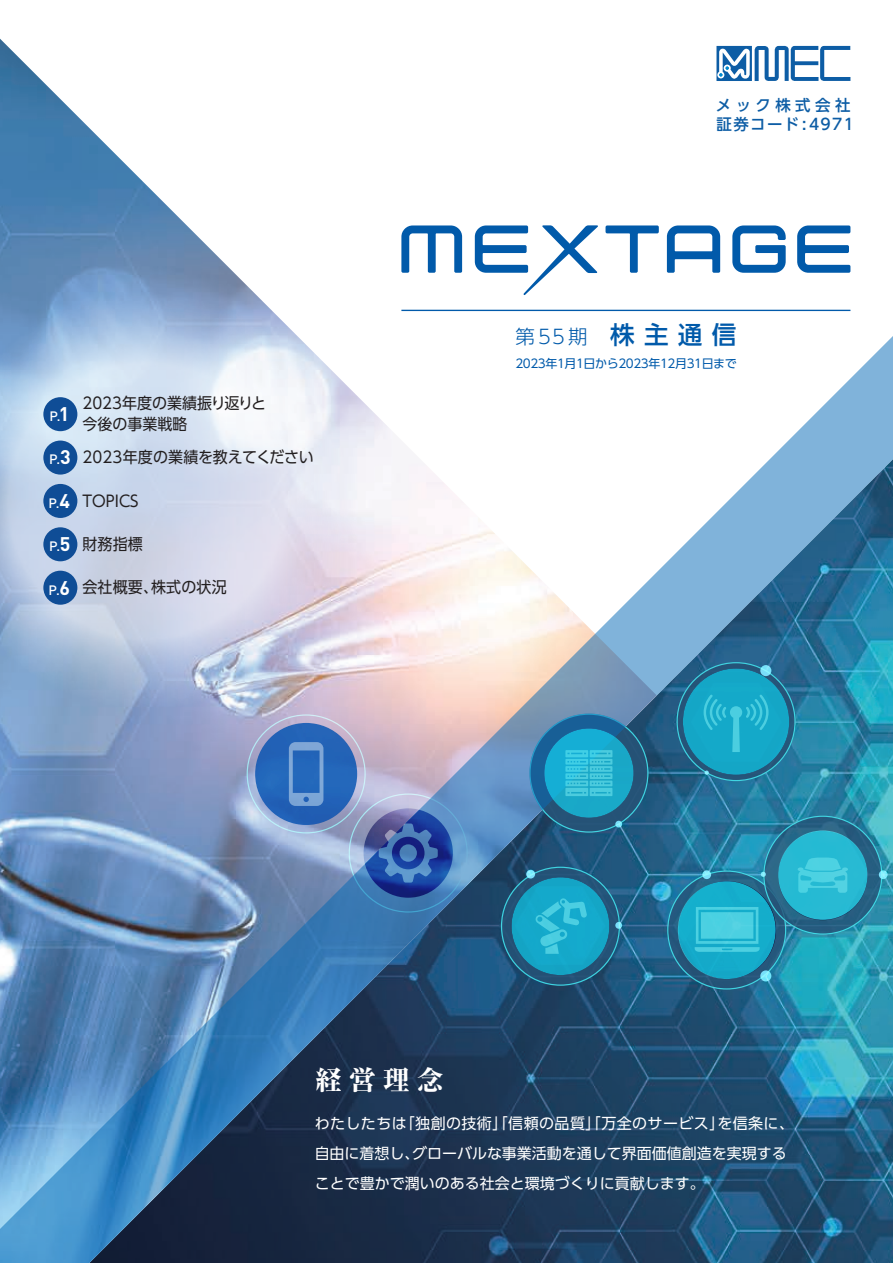
<style>
.page{position:relative;width:893px;height:1263px;background:#fff}
.page>*{position:absolute;margin:0;border:0;box-sizing:border-box;transform-origin:0 0}
.t1{font:800 27px "Ryumin Pro";color:#fff}
.t2{font:500 24.6px "UD Shin Go Pro";color:#015aaa}
.t3{font:300 19.5px "UD Shin Go Pro";color:#015aaa}
.t4{font:15.75px/21px "UD Shin Go Pro";color:#231f20;scale:.95 1}
.t5{font:500 15.45px/18.5px "UD Shin Go Pro";letter-spacing:.09em;color:#0d5da5}
.t6{font:15px/30px "UD Shin Go Pro";color:#fff}
.t7{font:500 13.5px "DIN Pro";color:#fff}
.t8{font:12px "UD Shin Go Pro";letter-spacing:-.035em;color:#015aaa}
.s1{font-weight:700;font-size:19.5px}
</style>
<div class="page">
<img style="left:0;top:39px;width:657px;height:273px">
<img style="left:0;top:281px;width:367px;height:55px">
<img style="left:0;top:336px;width:893px;height:927px">
<svg style="left:401px;top:225px;width:61px;height:48px"></svg>
<svg style="left:475px;top:225px;width:123px;height:71px"></svg>
<svg style="left:605px;top:225px;width:54px;height:48px"></svg>
<svg style="left:667px;top:225px;width:53px;height:48px"></svg>
<svg style="left:797px;top:225px;width:53px;height:48px"></svg>
<svg style="left:732px;top:225px;width:54px;height:48px"></svg>
<hr style="left:401px;top:310px;width:449px;height:1px;background:#015aaa">
<svg style="left:716px;top:46px;width:134px;height:35px"></svg>
<div style="left:43px;top:397px;width:34px;height:34px;background:#0f4d96;border-radius:50%"></div>
<div style="left:43px;top:441px;width:34px;height:34px;background:#0f4d96;border-radius:50%"></div>
<div style="left:43px;top:484px;width:34px;height:34px;background:#0f4d96;border-radius:50%"></div>
<div style="left:43px;top:527px;width:34px;height:34px;background:#0f4d96;border-radius:50%"></div>
<div style="left:43px;top:571px;width:34px;height:34px;background:#0f4d96;border-radius:50%"></div>
<svg style="left:247px;top:714px;width:221px;height:198px;background:#758dbd"></svg>
<svg style="left:529px;top:713px;width:119px;height:120px;background:#2886ab"></svg>
<svg style="left:879px;top:870px;width:8px;height:9px"></svg>
<svg style="left:667px;top:816px;width:215px;height:173px;background:#2896b3"></svg>
<svg style="left:615px;top:821px;width:7px;height:6px"></svg>
<svg style="left:676px;top:662px;width:120px;height:119px;background:#1f93b4"></svg>
<svg style="left:760px;top:970px;width:11px;height:11px"></svg>
<svg style="left:760px;top:665px;width:11px;height:11px"></svg>
<svg style="left:501px;top:867px;width:119px;height:119px;background:#1f85a6"></svg>
<p class="t7" style="left:49px;top:405px;width:22px">P.<span class="s1">1</span></p>
<p class="t7" style="left:49px;top:448px;width:23px">P.<span class="s1">3</span></p>
<p class="t7" style="left:48px;top:492px;width:23px">P.<span class="s1">4</span></p>
<p class="t7" style="left:49px;top:535px;width:23px">P.<span class="s1">5</span></p>
<p class="t7" style="left:49px;top:579px;width:23px">P.<span class="s1">6</span></p>
<p class="t4" style="left:82px;top:392px;width:195px">2023年度の業績振り返りと今後の事業戦略</p>
<p class="t4" style="left:82px;top:446px;width:245px">2023年度の業績を教えてください</p>
<p class="t4" style="left:82px;top:490px;width:61px">TOPICS</p>
<p class="t4" style="left:82px;top:533px;width:65px">財務指標</p>
<p class="t4" style="left:82px;top:576px;width:153px">会社概要、株式の状況</p>
<p class="t5" style="left:716px;top:96px;width:140px">メック株式会社証券コード:4971</p>
<h2 class="t2" style="left:610px;top:315px;width:128px">株主通信</h2>
<p class="t8" style="left:515px;top:353px;width:223px">2023年1月1日から2023年12月31日まで</p>
<h3 class="t3" style="left:515px;top:320px;width:74px">第55期</h3>
<h1 class="t1" style="left:315px;top:1059px;width:131px">経営理念</h1>
<p class="t6" style="left:315px;top:1107px;width:481px">わたしたちは「独創の技術」「信頼の品質」「万全のサービス」を信条に、自由に着想し、グローバルな事業活動を通して界面価値創造を実現することで豊かで潤いのある社会と環境づくりに貢献します。</p>
</div>
